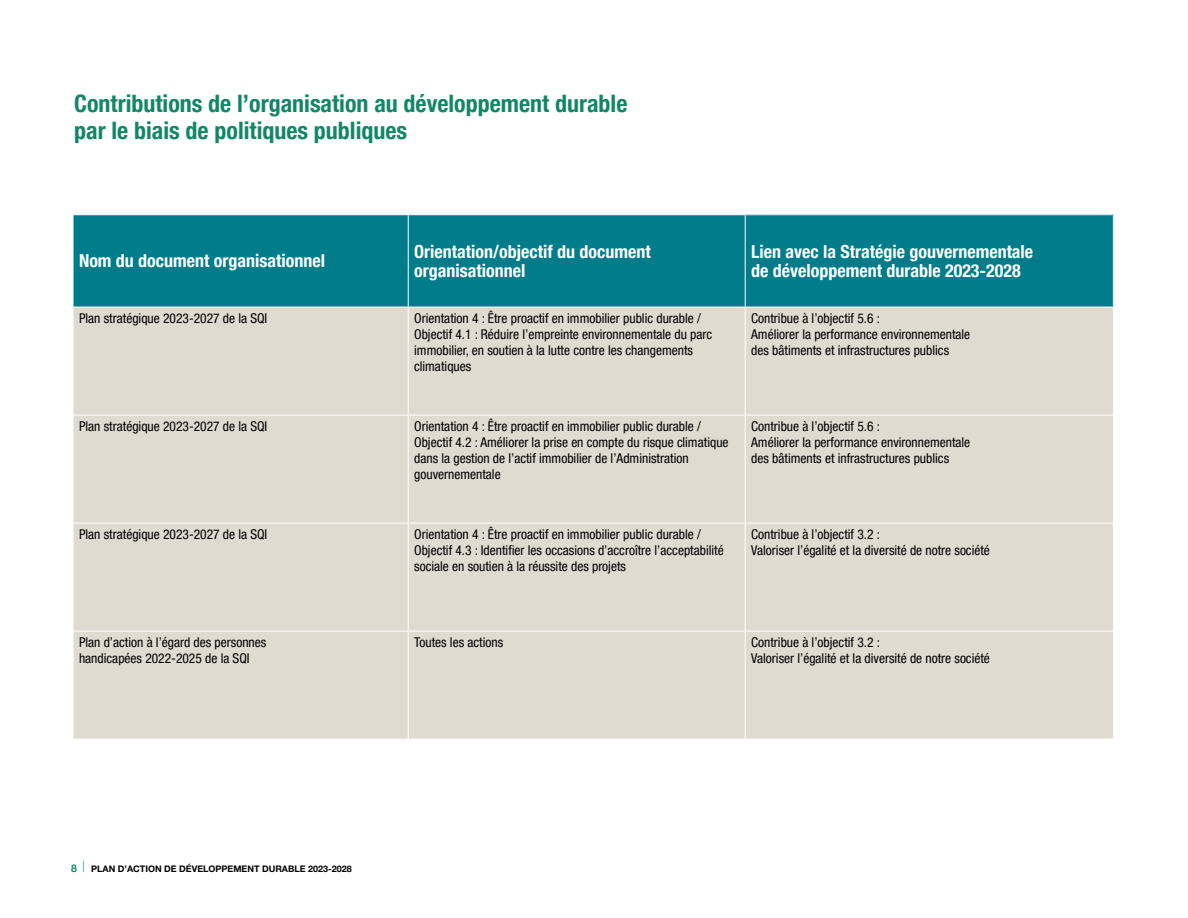
<style>
.page{position:relative;width:1188px;height:918px;background:#fff}
.page>*{position:absolute;margin:0;border:0;box-sizing:border-box;transform-origin:0 0}
.t1{font:700 condensed 24px/27px "Helvetica Neue LT Pro";color:#128666}
.t2{font:700 condensed 18px/19.5px "Helvetica Neue LT Pro";color:#fff}
.t3{font:condensed 13.5px/16.2px "Helvetica Neue LT Pro";color:#000}
.t4{font:700 10.5px "Helvetica Neue LT Pro";color:#128666}
.t5{font:700 9px "Helvetica Neue LT Pro";color:#000}
</style>
<div class="page">
<div style="left:74px;top:215px;width:671px;height:92px;background:#007c8a"></div>
<div style="left:745px;top:215px;width:368px;height:92px;background:#007c8a"></div>
<div style="left:74px;top:308px;width:1039px;height:431px;background:#e0dbd0"></div>
<hr style="left:408px;top:307px;width:1px;height:108px;background:#fff">
<hr style="left:745px;top:307px;width:1px;height:108px;background:#fff">
<hr style="left:73px;top:415px;width:335px;height:1px;background:#fff">
<hr style="left:408px;top:415px;width:337px;height:1px;background:#fff">
<hr style="left:408px;top:415px;width:1px;height:108px;background:#fff">
<hr style="left:745px;top:415px;width:369px;height:1px;background:#fff">
<hr style="left:745px;top:415px;width:1px;height:108px;background:#fff">
<hr style="left:73px;top:523px;width:335px;height:1px;background:#fff">
<hr style="left:408px;top:523px;width:337px;height:1px;background:#fff">
<hr style="left:408px;top:523px;width:1px;height:108px;background:#fff">
<hr style="left:745px;top:523px;width:369px;height:1px;background:#fff">
<hr style="left:745px;top:523px;width:1px;height:108px;background:#fff">
<hr style="left:73px;top:631px;width:335px;height:1px;background:#fff">
<hr style="left:408px;top:631px;width:337px;height:1px;background:#fff">
<hr style="left:408px;top:631px;width:1px;height:108px;background:#fff">
<hr style="left:745px;top:631px;width:369px;height:1px;background:#fff">
<hr style="left:745px;top:631px;width:1px;height:108px;background:#fff">
<hr style="left:408px;top:215px;width:1px;height:92px;background:#fff">
<hr style="left:745px;top:215px;width:1px;height:92px;background:#fff">
<h3 class="t1" style="left:74px;top:90px;width:555px">Contributions de l’organisation au développement durable par le biais de politiques publiques</h3>
<p class="t2" style="left:79px;top:251px;width:248px">Nom du document organisationnel</p>
<p class="t2" style="left:414px;top:242px;width:238px">Orientation/objectif du document organisationnel</p>
<p class="t2" style="left:751px;top:242px;width:284px">Lien avec la Stratégie gouvernementale de développement durable 2023-2028</p>
<p class="t3" style="left:79px;top:310px;width:190px">Plan stratégique 2023-2027 de la SQI</p>
<p class="t3" style="left:414px;top:310px;width:300px">Orientation 4 : Être proactif en immobilier public durable / Objectif 4.1 : Réduire l’empreinte environnementale du parc immobilier, en soutien à la lutte contre les changements climatiques</p>
<p class="t3" style="left:751px;top:310px;width:221px">Contribue à l’objectif 5.6 :<br>Améliorer la performance environnementale des bâtiments et infrastructures publics</p>
<p class="t3" style="left:79px;top:418px;width:190px">Plan stratégique 2023-2027 de la SQI</p>
<p class="t3" style="left:414px;top:418px;width:316px">Orientation 4 : Être proactif en immobilier public durable / Objectif 4.2 : Améliorer la prise en compte du risque climatique dans la gestion de l’actif immobilier de l’Administration gouvernementale</p>
<p class="t3" style="left:751px;top:418px;width:221px">Contribue à l’objectif 5.6 :<br>Améliorer la performance environnementale des bâtiments et infrastructures publics</p>
<p class="t3" style="left:79px;top:526px;width:190px">Plan stratégique 2023-2027 de la SQI</p>
<p class="t3" style="left:414px;top:526px;width:311px">Orientation 4 : Être proactif en immobilier public durable /<br>Objectif 4.3 : Identifier les occasions d’accroître l’acceptabilité sociale en soutien à la réussite des projets</p>
<p class="t3" style="left:751px;top:526px;width:240px">Contribue à l’objectif 3.2 :<br>Valoriser l’égalité et la diversité de notre société</p>
<p class="t3" style="left:79px;top:634px;width:189px">Plan d’action à l’égard des personnes handicapées 2022-2025 de la SQI</p>
<p class="t3" style="left:414px;top:634px;width:90px">Toutes les actions</p>
<p class="t3" style="left:751px;top:634px;width:240px">Contribue à l’objectif 3.2 :<br>Valoriser l’égalité et la diversité de notre société</p>
<p class="t4" style="left:71px;top:862px;width:7px">8</p>
<p class="t5" style="left:91px;top:863px;width:262px">PLAN D’ACTION DE DÉVELOPPEMENT DURABLE 2023-2028</p>
</div>
